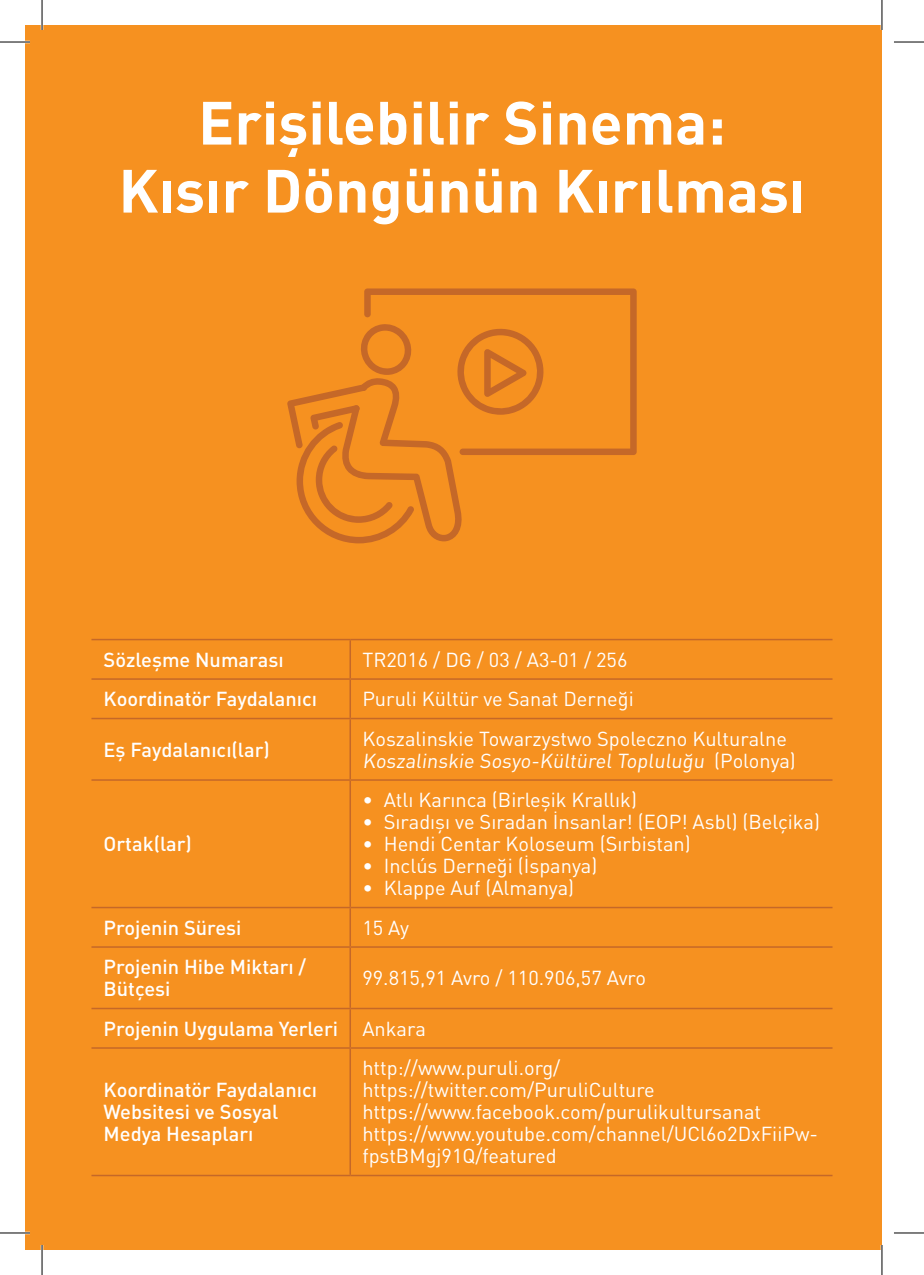
<style>
.page{position:relative;width:924px;height:1275px;background:#fff}
.page>*{position:absolute;margin:0;border:0;box-sizing:border-box;transform-origin:0 0}
.t1{font:700 60px/68px "DIN Pro";color:#fff;text-align:center}
.t2{font:20px/22px "DIN Pro";color:#fff}
.t3{font:500 20px/22px "DIN Pro";color:#fff}
.s1{font-weight:400}
</style>
<div class="page">
<div style="left:25px;top:25px;width:856px;height:1225px;background:#f69120"></div>
<hr style="left:91px;top:639px;width:259px;height:1px;background:#c56828">
<hr style="left:350px;top:639px;width:482px;height:1px;background:#c56828">
<hr style="left:349px;top:640px;width:2px;height:38px;background:#c56828">
<hr style="left:91px;top:678px;width:259px;height:2px;background:#c56828">
<hr style="left:350px;top:678px;width:482px;height:2px;background:#c56828">
<hr style="left:349px;top:680px;width:2px;height:38px;background:#c56828">
<hr style="left:91px;top:718px;width:259px;height:1px;background:#c56828">
<hr style="left:350px;top:718px;width:482px;height:1px;background:#c56828">
<hr style="left:349px;top:719px;width:2px;height:60px;background:#c56828">
<hr style="left:91px;top:779px;width:259px;height:2px;background:#c56828">
<hr style="left:350px;top:779px;width:482px;height:2px;background:#c56828">
<hr style="left:349px;top:781px;width:2px;height:125px;background:#c56828">
<hr style="left:91px;top:906px;width:259px;height:2px;background:#c56828">
<hr style="left:350px;top:906px;width:482px;height:2px;background:#c56828">
<hr style="left:349px;top:908px;width:2px;height:38px;background:#c56828">
<hr style="left:91px;top:946px;width:259px;height:1px;background:#c56828">
<hr style="left:350px;top:946px;width:482px;height:1px;background:#c56828">
<hr style="left:349px;top:947px;width:2px;height:60px;background:#c56828">
<hr style="left:91px;top:1007px;width:259px;height:2px;background:#c56828">
<hr style="left:350px;top:1007px;width:482px;height:2px;background:#c56828">
<hr style="left:349px;top:1009px;width:2px;height:38px;background:#c56828">
<hr style="left:91px;top:1047px;width:259px;height:1px;background:#c56828">
<hr style="left:350px;top:1047px;width:482px;height:1px;background:#c56828">
<hr style="left:349px;top:1048px;width:2px;height:126px;background:#c56828">
<hr style="left:91px;top:1174px;width:259px;height:2px;background:#c56828">
<hr style="left:350px;top:1174px;width:482px;height:2px;background:#c56828">
<svg style="left:287px;top:288px;width:349px;height:255px"></svg>
<hr style="left:0;top:41px;width:30px;height:2px;background:#fff">
<hr style="left:0;top:1231px;width:30px;height:3px;background:#fff">
<hr style="left:41px;top:0;width:2px;height:30px;background:#fff">
<hr style="left:41px;top:1245px;width:2px;height:30px;background:#fff">
<hr style="left:880px;top:0;width:2px;height:30px;background:#fff">
<hr style="left:880px;top:1245px;width:2px;height:30px;background:#fff">
<hr style="left:0;top:42px;width:30px;height:1px;background:#000">
<hr style="left:893px;top:42px;width:30px;height:1px;background:#000">
<hr style="left:0;top:1232px;width:30px;height:1px;background:#000">
<hr style="left:893px;top:1232px;width:30px;height:1px;background:#000">
<hr style="left:42px;top:0;width:1px;height:30px;background:#000">
<hr style="left:42px;top:1245px;width:1px;height:30px;background:#000">
<hr style="left:881px;top:0;width:1px;height:30px;background:#000">
<hr style="left:881px;top:1245px;width:1px;height:30px;background:#000">
<h1 class="t1" style="left:118px;top:86px;width:688px">Erişilebilir Sinema:<br>Kısır Döngünün Kırılması</h1>
<p class="t3" style="left:103px;top:648px;width:181px">Sözleşme Numarası</p>
<p class="t2" style="left:362px;top:648px;width:266px">TR2016 / DG / 03 / A3-01 / 256</p>
<p class="t3" style="left:103px;top:687px;width:215px">Koordinatör Faydalanıcı</p>
<p class="t2" style="left:362px;top:687px;width:273px">Puruli Kültür ve Sanat Derneği</p>
<p class="t3" style="left:103px;top:738px;width:168px">Eş Faydalanıcı(lar)</p>
<p class="t2" style="left:362px;top:727px;width:435px">Koszalinskie Towarzystwo Spoleczno Kulturalne<br>Koszalinskie Sosyo-Kültürel Topluluğu ( Po lo n ya )</p>
<p class="t3" style="left:103px;top:832px;width:90px">Ortak(lar)</p>
<p class="t2" style="left:362px;top:788px;width:276px">• Atlı Karınca (Birleşik Krallık)</p>
<p class="t2" style="left:362px;top:810px;width:459px">• Sıradışı ve Sıradan İnsanlar! (EOP! Asbl) (Belçika)</p>
<p class="t2" style="left:362px;top:832px;width:330px">• Hendi Centar Koloseum (Sırbistan)</p>
<p class="t2" style="left:362px;top:854px;width:236px">• Inclús Derneği (İspanya)</p>
<p class="t2" style="left:362px;top:876px;width:213px">• Klappe Auf (Almanya)</p>
<p class="t3" style="left:103px;top:916px;width:139px">Projenin Süresi</p>
<p class="t2" style="left:362px;top:916px;width:48px">15 Ay</p>
<p class="t3" style="left:103px;top:955px;width:204px">Projenin Hibe Miktarı /<br>Bütçesi</p>
<p class="t2" style="left:362px;top:966px;width:285px">99.815,91 Avro / 110.906,57 Avro</p>
<p class="t3" style="left:103px;top:1016px;width:323px">Projenin Uygulama Yerleri <span class="s1">Ankara</span></p>
<p class="t3" style="left:103px;top:1078px;width:215px">Koordinatör Faydalanıcı<br>Websitesi ve Sosyal<br>Medya Hesapları</p>
<p class="t2" style="left:362px;top:1056px;width:457px">http://www.puruli.org/ https://twitter.com/PuruliCulture https://www.facebook.com/purulikultursanat https://www.youtube.com/channel/UCl6o2DxFiiPw&shy;fpstBMgj91Q/featured</p>
</div>
